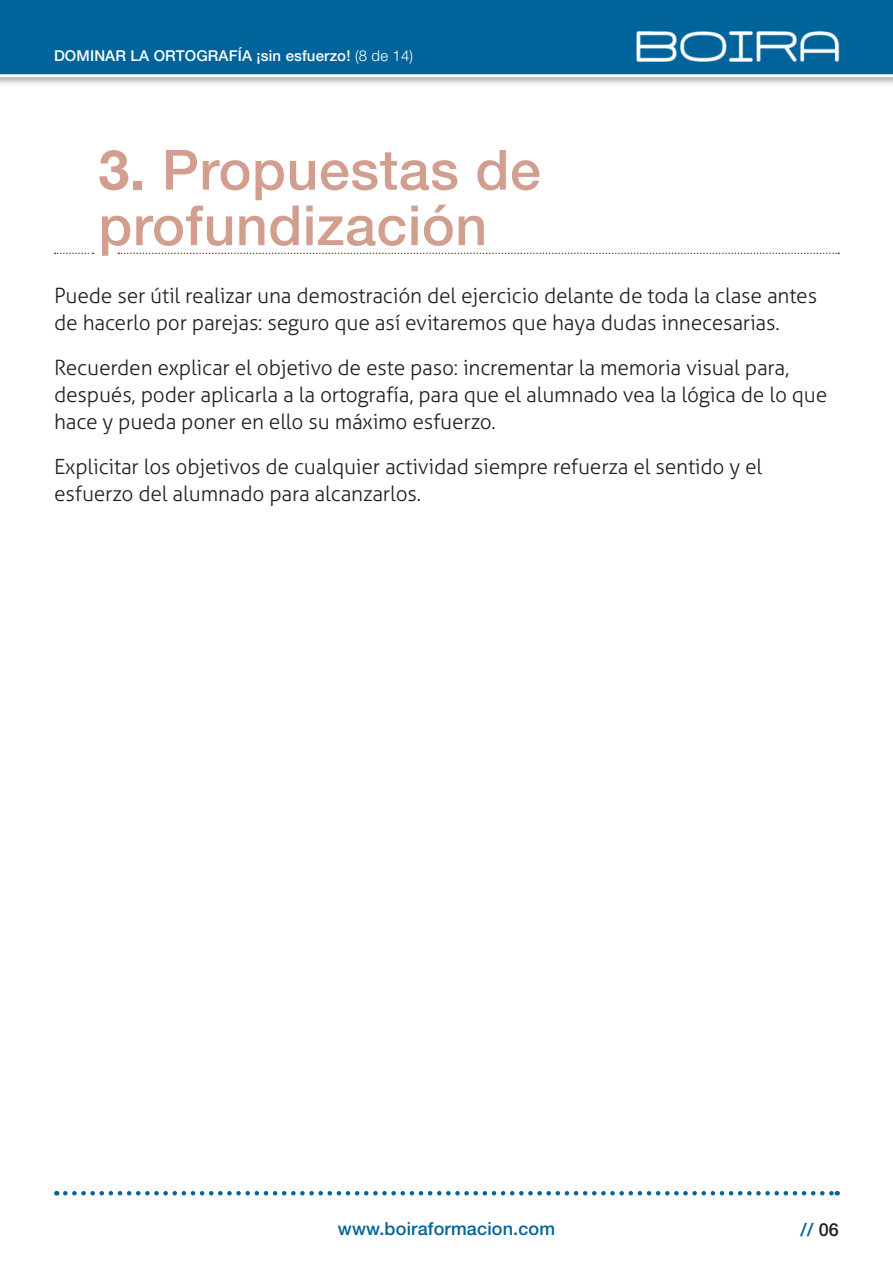
<style>
.page{position:relative;width:893px;height:1263px;background:#fff}
.page>*{position:absolute;margin:0;border:0;box-sizing:border-box;transform-origin:0 0}
.t1{font:500 55.5px "Helvetica Neue LT Std";letter-spacing:.01em;color:#d29f8f}
.t2{font:300 21px/27px "Aller";letter-spacing:-.01em;color:#231f20}
.t3{font:500 18px "Helvetica Neue LT Std";letter-spacing:.01em;color:#00649b}
.t4{font:500 15px "Helvetica Neue LT Std";letter-spacing:.01em;color:#fff}
.s1{font-weight:300}
.s2{font-weight:700}
.s3{color:#231f20}
</style>
<div class="page">
<div style="left:0;top:0;width:893px;height:87px;background:#231f20;opacity:.5"></div>
<div style="left:0;top:0;width:893px;height:77px;background:#00649b"></div>
<img style="left:621px;top:19px;width:231px;height:56px">
<svg style="left:65px;top:1191px;width:773px;height:4px"></svg>
<svg style="left:118px;top:253px;width:721px;height:1px"></svg>
<svg style="left:55px;top:253px;width:39px;height:1px"></svg>
<p class="t4" style="left:54px;top:47px;width:361px">DOMINAR LA ORTOGRAFÍA ¡sin esfuerzo! <span class="s1">(8 de 14)</span></p>
<p class="t1" style="left:98px;top:137px;width:444px"><span class="s2">3.</span> Propuestas de</p>
<p class="t1" style="left:98px;top:192px;width:390px">profundización</p>
<p class="t2" style="left:54px;top:282px;width:764px">Puede ser útil realizar una demostración del ejercicio delante de toda la clase antes de hacerlo por parejas: seguro que así evitaremos que haya dudas innecesarias.</p>
<p class="t2" style="left:54px;top:354px;width:775px">Recuerden explicar el objetivo de este paso: incrementar la memoria visual para, después, poder aplicarla a la ortografía, para que el alumnado vea la lógica de lo que hace y pueda poner en ello su máximo esfuerzo.</p>
<p class="t2" style="left:54px;top:453px;width:710px">Explicitar los objetivos de cualquier actividad siempre refuerza el sentido y el esfuerzo del alumnado para alcanzarlos.</p>
<p class="t3" style="left:338px;top:1218px;width:219px">www.boiraformacion.com</p>
<p class="t3" style="left:801px;top:1218px;width:40px">// <span class="s3">06</span></p>
</div>
